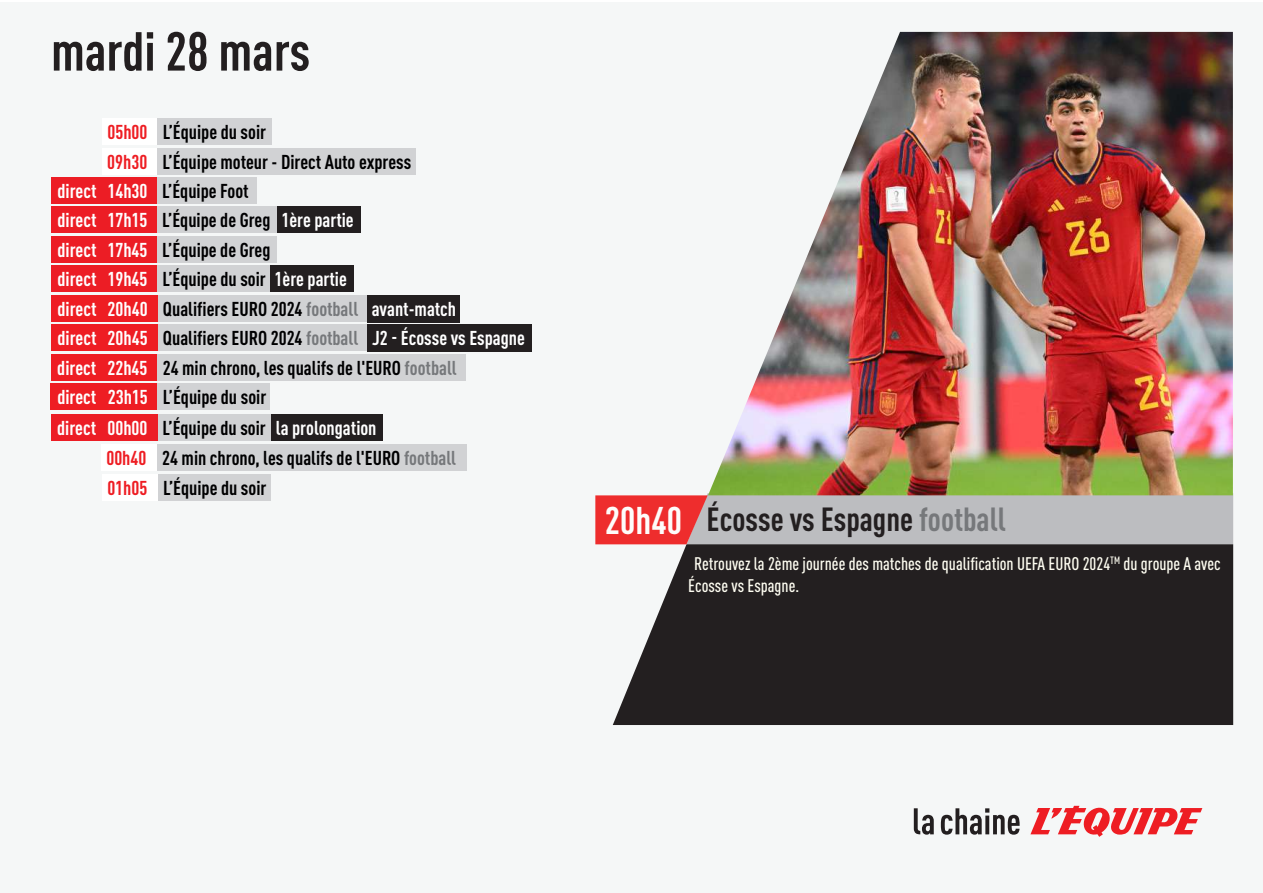
<style>
.page{position:relative;width:1263px;height:893px;background:#fff}
.page>*{position:absolute;margin:0;border:0;box-sizing:border-box;transform-origin:0 0}
.t1{font:700 condensed 54px "DINOT";color:#231f20}
.t2{font:700 condensed 38.1px "DINOT";color:#fefcfa}
.t3{font:700 condensed 33px "DINOT";color:#231f20}
.t4{font:700 condensed 19.8px/29.2px "DINOT";color:#fff}
.t5{font:700 condensed 19.8px/29.7px "DINOT";color:#000001}
.t6{font:500 condensed 18px/21.6px "DINOT";color:#fffef2}
.s1{color:#ee1d23}
.s2{color:#000001}
.s3{color:#fff}
.s4{color:#76787b}
</style>
<div class="page">
<div style="left:0;top:3px;width:1262px;height:890px;background:#f5f7f7"></div>
<div style="left:613px;top:544px;width:620px;height:181px;background:#231f20"></div>
<svg style="left:595px;top:493px;width:638px;height:51px;background:#c4a6a8"></svg>
<img style="left:708px;top:32px;width:525px;height:463px">
<svg style="left:1030px;top:806px;width:172px;height:31px"></svg>
<svg style="left:914px;top:808px;width:20px;height:27px"></svg>
<svg style="left:941px;top:808px;width:78px;height:27px"></svg>
<div style="left:102px;top:118px;width:56px;height:27px;background:#fff"></div>
<div style="left:158px;top:118px;width:114px;height:27px;background:#d1d2d4"></div>
<div style="left:102px;top:148px;width:56px;height:27px;background:#fff"></div>
<div style="left:158px;top:148px;width:258px;height:27px;background:#d1d2d4"></div>
<div style="left:276px;top:207px;width:85px;height:26px;background:#231f20"></div>
<div style="left:102px;top:206px;width:55px;height:27px;background:#ec1d25"></div>
<div style="left:157px;top:206px;width:119px;height:27px;background:#d1d2d4"></div>
<div style="left:51px;top:206px;width:52px;height:27px;background:#ec1d25"></div>
<div style="left:102px;top:236px;width:56px;height:26px;background:#ec1d25"></div>
<div style="left:157px;top:236px;width:119px;height:26px;background:#d1d2d4"></div>
<div style="left:51px;top:236px;width:52px;height:26px;background:#ec1d25"></div>
<div style="left:270px;top:265px;width:84px;height:27px;background:#231f20"></div>
<div style="left:102px;top:265px;width:55px;height:27px;background:#ec1d25"></div>
<div style="left:157px;top:265px;width:113px;height:27px;background:#d1d2d4"></div>
<div style="left:51px;top:265px;width:52px;height:27px;background:#ec1d25"></div>
<div style="left:102px;top:177px;width:55px;height:27px;background:#ec1d25"></div>
<div style="left:157px;top:177px;width:100px;height:27px;background:#d1d2d4"></div>
<div style="left:51px;top:177px;width:52px;height:27px;background:#ec1d25"></div>
<div style="left:103px;top:295px;width:55px;height:27px;background:#ee1d23"></div>
<div style="left:51px;top:295px;width:52px;height:27px;background:#ee1d23"></div>
<div style="left:158px;top:295px;width:209px;height:27px;background:#d1d2d4"></div>
<div style="left:367px;top:295px;width:93px;height:28px;background:#231f20"></div>
<div style="left:103px;top:324px;width:55px;height:27px;background:#ee1d23"></div>
<div style="left:51px;top:324px;width:52px;height:27px;background:#ee1d23"></div>
<div style="left:158px;top:324px;width:209px;height:27px;background:#d1d2d4"></div>
<div style="left:367px;top:324px;width:164px;height:27px;background:#231f20"></div>
<div style="left:103px;top:383px;width:55px;height:27px;background:#ee1d23"></div>
<div style="left:51px;top:383px;width:52px;height:27px;background:#ee1d23"></div>
<div style="left:158px;top:383px;width:112px;height:27px;background:#d1d2d4"></div>
<div style="left:102px;top:414px;width:56px;height:27px;background:#ec1d25"></div>
<div style="left:158px;top:414px;width:112px;height:27px;background:#d1d2d4"></div>
<div style="left:51px;top:414px;width:51px;height:27px;background:#ec1d25"></div>
<div style="left:271px;top:414px;width:112px;height:27px;background:#231f20"></div>
<div style="left:102px;top:354px;width:56px;height:27px;background:#ee1d23"></div>
<div style="left:51px;top:354px;width:51px;height:27px;background:#ee1d23"></div>
<div style="left:158px;top:354px;width:308px;height:27px;background:#d1d2d4"></div>
<div style="left:101px;top:444px;width:56px;height:27px;background:#fff"></div>
<div style="left:157px;top:444px;width:309px;height:27px;background:#d1d2d4"></div>
<div style="left:102px;top:474px;width:56px;height:27px;background:#fff"></div>
<div style="left:158px;top:474px;width:113px;height:27px;background:#d1d2d4"></div>
<h1 class="t1" style="left:51px;top:12px;width:261px">mardi 28 mars</h1>
<p class="t5" style="left:107px;top:116px;width:306px"><span class="s1">05h00</span> L’Équipe du soir<br><span class="s1">09h30</span> L’Équipe moteur - Direct Auto express</p>
<p class="t4" style="left:58px;top:204px;width:298px">direct 17h15 <span class="s2">L’Équipe de Greg</span> 1ère partie direct 17h45 <span class="s2">L’Équipe de Greg<br></span>direct 19h45 <span class="s2">L’Équipe du soir</span> 1ère partie</p>
<p class="t5" style="left:58px;top:175px;width:193px"><span class="s3">direct 14h30</span> L’Équipe Foot</p>
<p class="t4" style="left:57px;top:293px;width:469px">direct 20h40 <span class="s2">Qualifiers EURO 2024</span> <span class="s4">football</span> avant-match<br>direct 20h45 <span class="s2">Qualifiers EURO 2024</span> <span class="s4">football</span> J2 - Écosse vs Espagne</p>
<p class="t4" style="left:57px;top:380px;width:321px;line-height:30.6px">direct 23h15 <span class="s2">L’Équipe du soir<br></span>direct 00h00 <span class="s2">L’Équipe du soir</span> la prolongation</p>
<p class="t5" style="left:57px;top:352px;width:401px"><span class="s3">direct 22h45</span> 24 min chrono, les qualifs de l'EURO <span class="s4">football</span></p>
<p class="t5" style="left:106px;top:442px;width:351px"><span class="s1">00h40</span> 24 min chrono, les qualifs de l'EURO <span class="s4">football<br></span><span class="s1">01h05</span> L’Équipe du soir</p>
<h2 class="t2" style="left:605px;top:493px;width:79px">20h40</h2>
<h3 class="t3" style="left:707px;top:495px;width:301px">Écosse vs Espagne <span class="s4">football</span></h3>
<p class="t6" style="left:688px;top:552px;width:534px;text-indent:6px">Retrouvez la 2ème journée des matches de qualification UEFA EURO 2024<sup>TM</sup> du groupe A avec<br>Écosse vs Espagne.</p>
</div>
